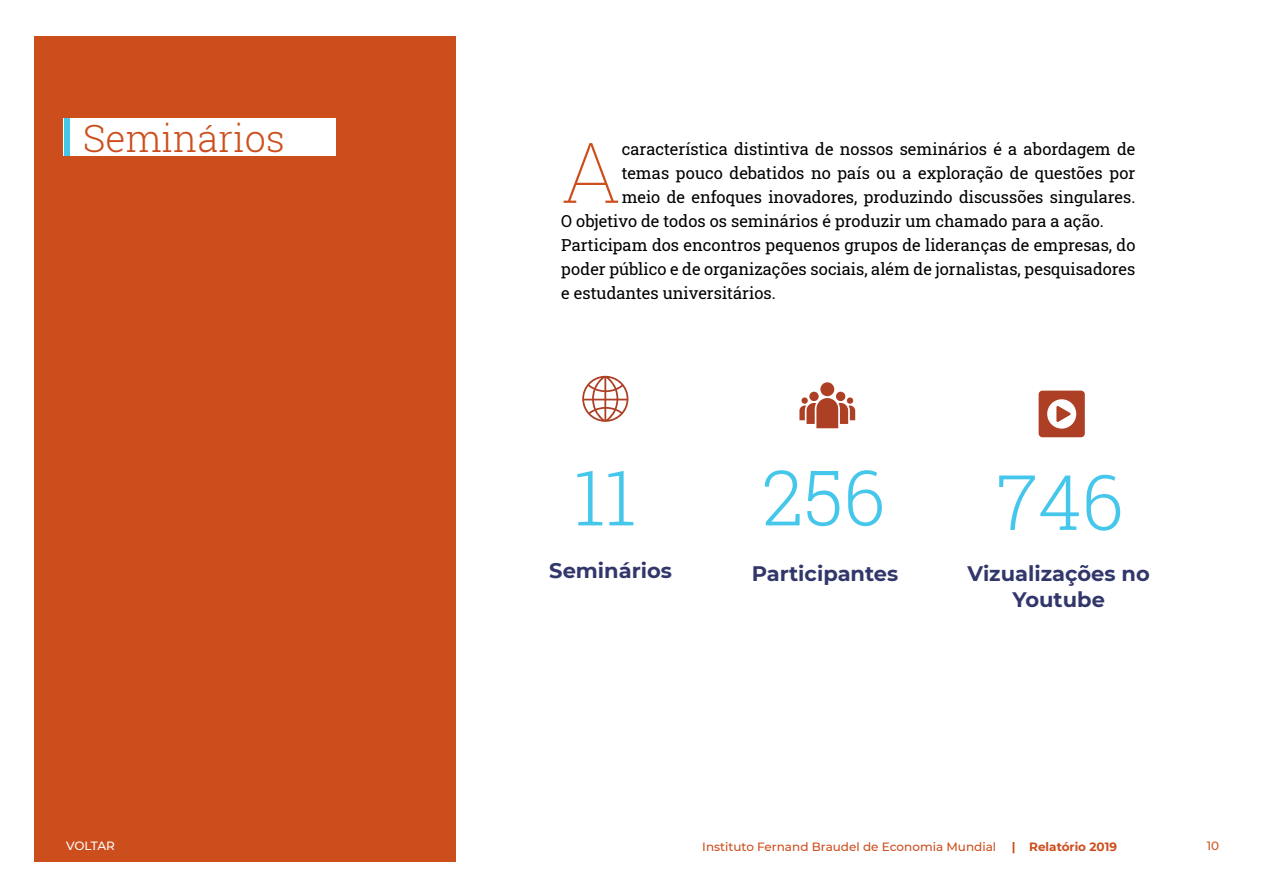
<style>
.page{position:relative;width:1263px;height:893px;background:#fff}
.page>*{position:absolute;margin:0;border:0;box-sizing:border-box;transform-origin:0 0}
.t1{font:100 84px "Roboto Slab";color:#cd4e1d}
.t2{font:300 76.5px "Roboto Slab";color:#45c6eb}
.t3{font:300 37.5px "Roboto Slab";color:#cd4e1d}
.t4{font:700 21px/25.5px "Montserrat";color:#32376b;text-align:center}
.t5{font:16.5px "Roboto Slab";color:#000}
.t6{font:500 12px "Montserrat";color:#cd4e1d}
.t7{font:700 12px "Montserrat";color:#cd4e1d}
.t8{font:500 12px "Montserrat";letter-spacing:-.02em;color:#fefefe}
</style>
<div class="page">
<div style="left:34px;top:36px;width:422px;height:826px;background:#cd4e1d"></div>
<svg style="left:582px;top:376px;width:46px;height:46px"></svg>
<svg style="left:799px;top:382px;width:56px;height:46px"></svg>
<svg style="left:1038px;top:391px;width:47px;height:46px"></svg>
<div style="left:64px;top:118px;width:272px;height:38px;background:#fff"></div>
<div style="left:64px;top:118px;width:6px;height:38px;background:#45c6eb"></div>
<h3 class="t3" style="left:83px;top:113px;width:203px">Seminários</h3>
<p class="t8" style="left:66px;top:837px;width:50px">VOLTAR</p>
<h1 class="t1" style="left:561px;top:115px;width:62px">A</h1>
<p class="t5" style="left:622px;top:138px;width:515px">característica distintiva de nossos seminários é a abordagem de</p>
<p class="t5" style="left:622px;top:162px;width:515px">temas pouco debatidos no país ou a exploração de questões por</p>
<p class="t5" style="left:622px;top:186px;width:515px">meio de enfoques inovadores, produzindo discussões singulares.</p>
<p class="t5" style="left:561px;top:210px;width:544px">O objetivo de todos os seminários é produzir um chamado para a ação.</p>
<p class="t5" style="left:561px;top:234px;width:576px">Participam dos encontros pequenos grupos de lideranças de empresas, do</p>
<p class="t5" style="left:561px;top:258px;width:576px">poder público e de organizações sociais, além de jornalistas, pesquisadores</p>
<p class="t5" style="left:561px;top:282px;width:216px">e estudantes universitários.</p>
<h2 class="t2" style="left:574px;top:445px;width:64px">11</h2>
<p class="t4" style="left:549px;top:556px;width:124px">Seminários</p>
<h2 class="t2" style="left:762px;top:445px;width:125px">256</h2>
<h2 class="t2" style="left:996px;top:450px;width:129px">746</h2>
<p class="t4" style="left:967px;top:560px;width:184px">Vizualizações no<br>Youtube</p>
<p class="t4" style="left:752px;top:559px;width:148px">Participantes</p>
<p class="t6" style="left:702px;top:838px;width:295px">Instituto Fernand Braudel de Economia Mundial</p>
<p class="t7" style="left:1012px;top:838px;width:107px">| Relatório 2019</p>
<p class="t6" style="left:1207px;top:837px;width:14px">10</p>
</div>
